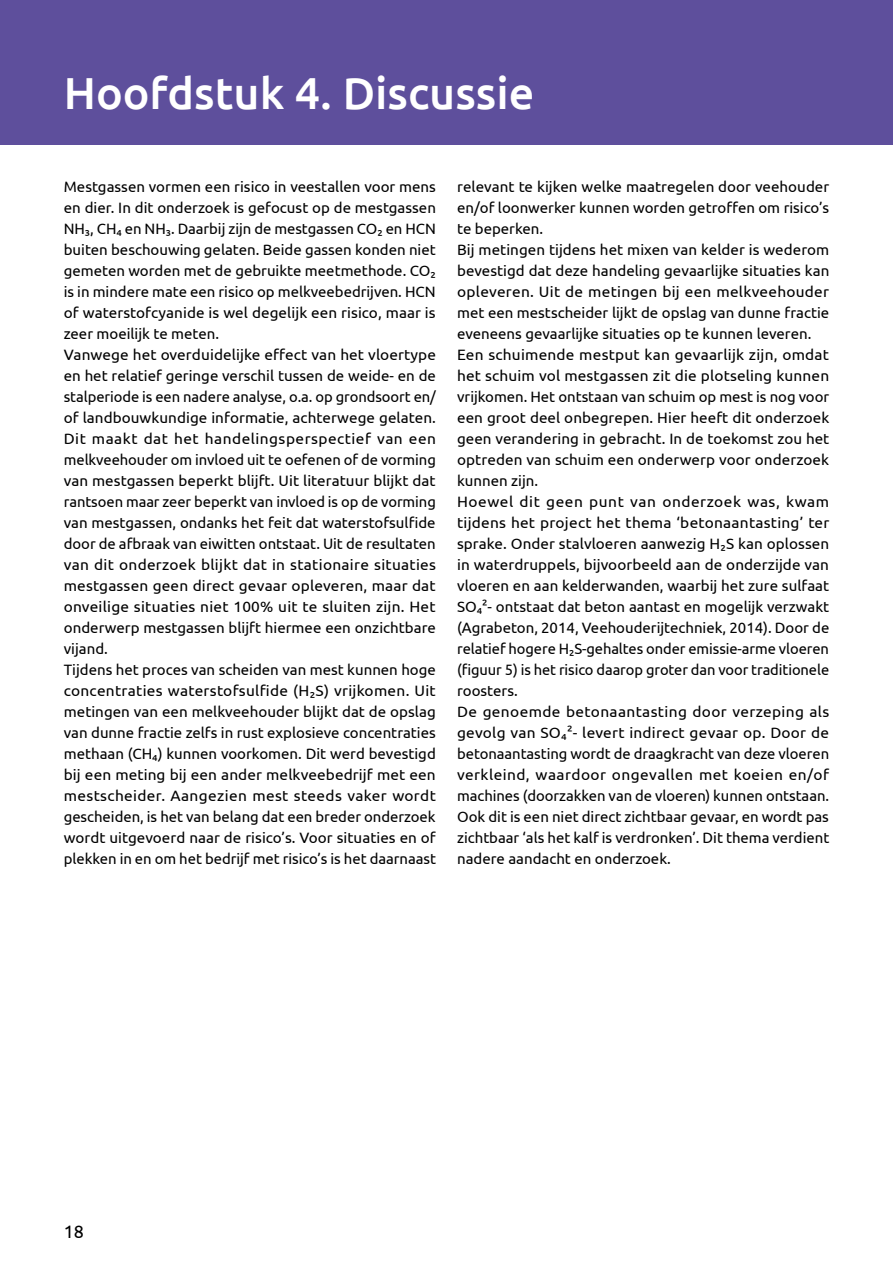
<style>
.page{position:relative;width:893px;height:1263px;background:#fff}
.page>*{position:absolute;margin:0;border:0;box-sizing:border-box;transform-origin:0 0}
.t1{font:500 44.85px "Ubuntu";color:#fff}
.t2{font:18px "Ubuntu";color:#000}
.t3{font:15px/21px "Ubuntu";color:#000}
</style>
<div class="page">
<div style="left:0;top:0;width:893px;height:144px;background:#5e4f9c"></div>
<h1 class="t1" style="left:64px;top:65px;width:472px">Hoofdstuk 4. Discussie</h1>
<p class="t3" style="left:64px;top:175px;width:374px">Mestgassen vormen een risico in veestallen voor mens en dier. In dit onderzoek is gefocust op de mestgassen NH3, CH4 en NH3. Daarbij zijn de mestgassen CO2 en HCN buiten beschouwing gelaten. Beide gassen konden niet gemeten worden met de gebruikte meetmethode. CO2 is in mindere mate een risico op melkveebedrijven. HCN of waterstofcyanide is wel degelijk een risico, maar is zeer moeilijk te meten.<br>Vanwege het overduidelijke effect van het vloertype en het relatief geringe verschil tussen de weide- en de stalperiode is een nadere analyse, o.a. op grondsoort en/ of landbouwkundige informatie, achterwege gelaten.<br>Dit maakt dat het handelingsperspectief van een melkveehouder om invloed uit te oefenen of de vorming van mestgassen beperkt blijft. Uit literatuur blijkt dat rantsoen maar zeer beperkt van invloed is op de vorming van mestgassen, ondanks het feit dat waterstofsulfide door de afbraak van eiwitten ontstaat. Uit de resultaten van dit onderzoek blijkt dat in stationaire situaties mestgassen geen direct gevaar opleveren, maar dat onveilige situaties niet 100% uit te sluiten zijn. Het onderwerp mestgassen blijft hiermee een onzichtbare vijand.<br>Tijdens het proces van scheiden van mest kunnen hoge concentraties waterstofsulfide (H2S) vrijkomen. Uit metingen van een melkveehouder blijkt dat de opslag van dunne fractie zelfs in rust explosieve concentraties methaan (CH4) kunnen voorkomen. Dit werd bevestigd bij een meting bij een ander melkveebedrijf met een mestscheider. Aangezien mest steeds vaker wordt gescheiden, is het van belang dat een breder onderzoek wordt uitgevoerd naar de risico’s. Voor situaties en of plekken in en om het bedrijf met risico’s is het daarnaast</p>
<p class="t3" style="left:457px;top:175px;width:374px">relevant te kijken welke maatregelen door veehouder en/of loonwerker kunnen worden getroffen om risico’s te beperken.<br>Bij metingen tijdens het mixen van kelder is wederom bevestigd dat deze handeling gevaarlijke situaties kan opleveren. Uit de metingen bij een melkveehouder met een mestscheider lijkt de opslag van dunne fractie eveneens gevaarlijke situaties op te kunnen leveren.<br>Een schuimende mestput kan gevaarlijk zijn, omdat het schuim vol mestgassen zit die plotseling kunnen vrijkomen. Het ontstaan van schuim op mest is nog voor een groot deel onbegrepen. Hier heeft dit onderzoek geen verandering in gebracht. In de toekomst zou het optreden van schuim een onderwerp voor onderzoek kunnen zijn.<br>Hoewel dit geen punt van onderzoek was, kwam tijdens het project het thema ‘betonaantasting’ ter sprake. Onder stalvloeren aanwezig H2S kan oplossen in waterdruppels, bijvoorbeeld aan de onderzijde van vloeren en aan kelderwanden, waarbij het zure sulfaat SO42- ontstaat dat beton aantast en mogelijk verzwakt (Agrabeton, 2014, Veehouderijtechniek, 2014). Door de relatief hogere H2S-gehaltes onder emissie-arme vloeren (figuur 5) is het risico daarop groter dan voor traditionele roosters.<br>De genoemde betonaantasting door verzeping als gevolg van SO42- levert indirect gevaar op. Door de betonaantasting wordt de draagkracht van deze vloeren verkleind, waardoor ongevallen met koeien en/of machines (doorzakken van de vloeren) kunnen ontstaan.<br>Ook dit is een niet direct zichtbaar gevaar, en wordt pas zichtbaar ‘als het kalf is verdronken’. Dit thema verdient nadere aandacht en onderzoek.</p>
<p class="t2" style="left:64px;top:1221px;width:22px">18</p>
</div>
